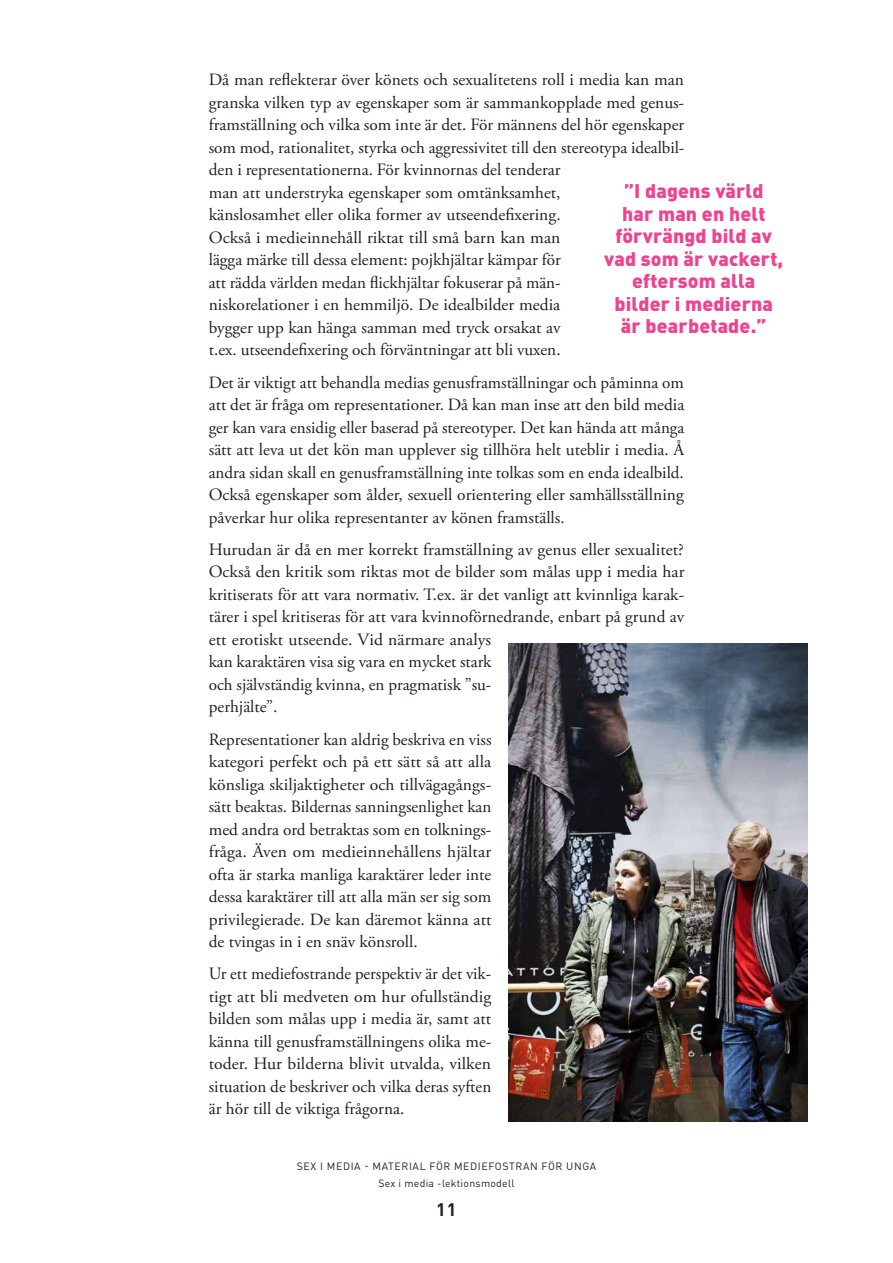
<style>
.page{position:relative;width:893px;height:1263px;background:#fff}
.page>*{position:absolute;margin:0;border:0;box-sizing:border-box;transform-origin:0 0}
.t1{font:900 19.5px/22.5px "DIN Pro";letter-spacing:.01em;color:#ee438f;text-align:center}
.t2{font:700 18px "DIN Pro";color:#231f20}
.t3{font:17.25px/22.5px "Adobe Garamond Pro";color:#231f20;text-align:justify}
.t4{font:10.5px/16.5px "DIN Pro";letter-spacing:.06em;color:#231f20;text-align:center}
</style>
<div class="page">
<img style="left:508px;top:644px;width:300px;height:477px">
<p class="t3" style="left:209px;top:69px;width:477px;text-align:left">Då man reflekterar över könets och sexualitetens roll i media kan man granska vilken typ av egenskaper som är sammankopplade med genus&shy;framställning och vilka som inte är det. För männens del hör egenskaper som mod, rationalitet, styrka och aggressivitet till den stereotypa idealbil&shy;den i representationerna. För kvinnornas del tenderar<br>man att understryka egenskaper som omtänksamhet,<br>känslosamhet eller olika former av utseendefixering.<br>Också i medieinnehåll riktat till små barn kan man<br>lägga märke till dessa element: pojkhjältar kämpar för<br>att rädda världen medan flickhjältar fokuserar på män-<br>niskorelationer i en hemmiljö. De idealbilder media<br>bygger upp kan hänga samman med tryck orsakat av<br>t.ex. utseendefixering och förväntningar att bli vuxen.</p>
<p class="t3" style="left:209px;top:371px;width:477px">Det är viktigt att behandla medias genusframställningar och påminna om att det är fråga om representationer. Då kan man inse att den bild media ger kan vara ensidig eller baserad på stereotyper. Det kan hända att många sätt att leva ut det kön man upplever sig tillhöra helt uteblir i media. Å andra sidan skall en genusframställning inte tolkas som en enda idealbild.<br>Också egenskaper som ålder, sexuell orientering eller samhällsställning påverkar hur olika representanter av könen framställs.</p>
<p class="t3" style="left:209px;top:539px;width:477px;text-align:left">Hurudan är då en mer korrekt framställning av genus eller sexualitet?<br>Också den kritik som riktas mot de bilder som målas upp i media har kritiserats för att vara normativ. T.ex. är det vanligt att kvinnliga karak&shy;tärer i spel kritiseras för att vara kvinnoförnedrande, enbart på grund av ett erotiskt utseende. Vid närmare analys<br>kan karaktären visa sig vara en mycket stark<br>och självständig kvinna, en pragmatisk ”su-<br>perhjälte”.</p>
<p class="t3" style="left:209px;top:728px;width:284px">Representationer kan aldrig beskriva en viss kategori perfekt och på ett sätt så att alla könsliga skiljaktigheter och tillvägagångs&shy;sätt beaktas. Bildernas sanningsenlighet kan med andra ord betraktas som en tolknings&shy;fråga. Även om medieinnehållens hjältar ofta är starka manliga karaktärer leder inte dessa karaktärer till att alla män ser sig som privilegierade. De kan däremot känna att de tvingas in i en snäv könsroll.</p>
<p class="t3" style="left:209px;top:963px;width:284px">Ur ett mediefostrande perspektiv är det vik&shy;tigt att bli medveten om hur ofullständig bilden som målas upp i media är, samt att känna till genusframställningens olika me&shy;toder. Hur bilderna blivit utvalda, vilken situation de beskriver och vilka deras syften är hör till de viktiga frågorna.</p>
<p class="t1" style="left:604px;top:179px;width:180px">”I dagens värld<br>har man en helt förvrängd bild av vad som är vackert, eftersom alla bilder i medierna är bearbetade.”</p>
<p class="t4" style="left:297px;top:1158px;width:301px">SEX I MEDIA - MATERIAL FÖR MEDIEFOSTRAN FÖR UNGA<br>SEX I MEDIA -LEKTIONSMODELL</p>
<p class="t2" style="left:436px;top:1197px;width:22px">11</p>
</div>
